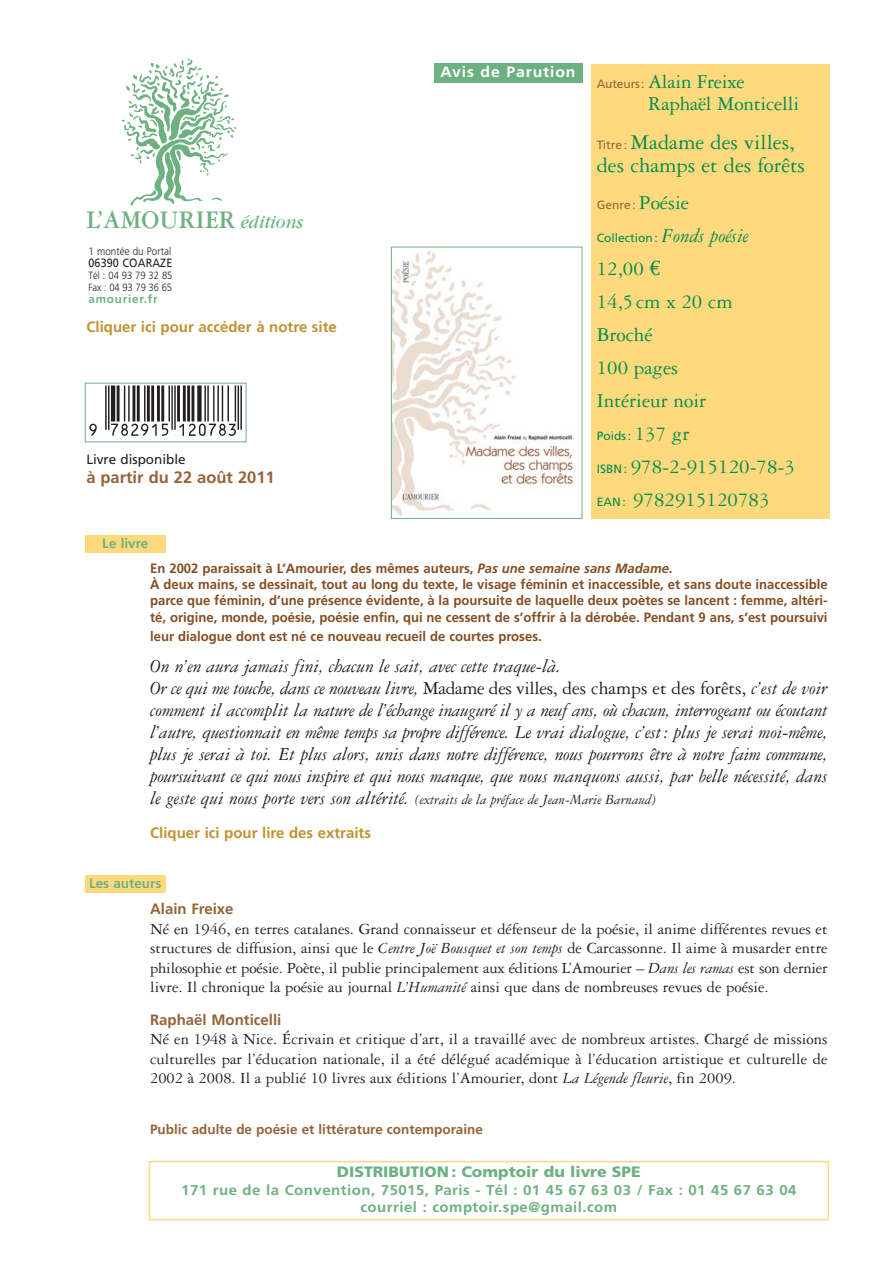
<style>
.page{position:relative;width:893px;height:1263px;background:#fff}
.page>*{position:absolute;margin:0;border:0;box-sizing:border-box;transform-origin:0 0}
.t1{font:54px "Ean P36 Lfz";color:#231f20}
.t2{font:700 27px "Garamond Three";color:#6eb181;scale:.92 1}
.t3{font:22.5px/22.5px "Garamond Three";color:#008c4d}
.t4{font:21px/33px "Garamond Three";color:#008c4d}
.t5{font:italic 19.5px/22px "Garamond Three";letter-spacing:-.01em;color:#231f20}
.t6{font:16.5px/19.5px "Garamond Three";color:#231f20;text-align:justify}
.t7{font:700 16.5px "Frutiger";color:#956338}
.t8{font:italic 15px "Garamond Three";color:#231f20}
.t9{font:700 15px "Frutiger";color:#c09231}
.t10{font:900 15px "Frutiger";color:#6eb181;scale:1.05 1}
.t11{font:700 15px "Frutiger";color:#956338}
.t12{font:700 15px "Frutiger";letter-spacing:.055em;color:#fff;scale:1.05 1}
.t13{font:700 14.25px/17.1px "Frutiger";letter-spacing:.035em;color:#6eb181;text-align:center;scale:1.05 1}
.t14{font:700 13.5px/16.2px "Frutiger";color:#854d21}
.t15{font:700 13.5px "Frutiger";color:#956338}
.t16{font:700 13.5px "Frutiger";color:#6eb181}
.t17{font:13.5px "Frutiger";color:#231f20}
.t18{font:12px "Frutiger";color:#008c4d}
.t19{font:12px "Frutiger";letter-spacing:.01em;color:#231f20;scale:.9 1}
.t20{font:12px "Frutiger";color:#956338}
.t21{font:700 11.7px "Frutiger";letter-spacing:.065em;color:#6eb181}
.t22{font:300 10.95px "Frutiger";letter-spacing:.005em;color:#231f20;scale:.9 1}
.t23{font:300 10.5px/12px "Frutiger";letter-spacing:-.005em;color:#231f20;scale:.9 1}
.s1{font-family:"Garamond";font-weight:400;font-style:italic;font-size:19.5px}
.s2{font-family:"Frutiger";font-size:12px;color:#956338}
.s3{font-family:"Garamond Three";font-size:21px;color:#008c4d}
.s4{font-family:"Garamond Three";font-style:italic;font-size:21px}
.s5{font-family:"Euro Serif"}
.s6{font-family:"Garamond Three";font-size:21px}
.s7{font-family:"Frutiger";font-size:12px}
.s8{font-style:italic}
.s9{font-style:normal}
.s10{font-size:19.5px}
</style>
<div class="page">
<div style="left:591px;top:64px;width:238px;height:455px;background:#ffd97e"></div>
<img style="left:121px;top:58px;width:116px;height:148px">
<div style="left:433px;top:64px;width:149px;height:19px;background:#6eb181"></div>
<img style="left:393px;top:250px;width:184px;height:265px">
<div style="left:391px;top:247px;width:191px;height:272px;border:1px solid #6eb181"></div>
<div style="left:85px;top:536px;width:81px;height:17px;background:#ffd97e"></div>
<div style="left:85px;top:876px;width:81px;height:17px;background:#ffd97e"></div>
<div style="left:85px;top:383px;width:161px;height:59px;border:1px solid #6eb181"></div>
<div style="left:149px;top:1161px;width:680px;height:59px;border:2px solid #ffd97e"></div>
<h2 class="t2" style="left:86px;top:210px;width:237px">L’AMOURIER <span class="s1">éditions</span></h2>
<p class="t22" style="left:88px;top:246px;width:93px">1 montée du Portal</p>
<p class="t19" style="left:88px;top:258px;width:95px">06390 COARAZE</p>
<p class="t23" style="left:88px;top:270px;width:95px">Tél : 04 93 79 32 85<br>Fax : 04 93 79 36 65</p>
<p class="t21" style="left:88px;top:294px;width:71px">amourier.fr</p>
<p class="t9" style="left:86px;top:320px;width:252px">Cliquer ici pour accéder à notre site</p>
<h1 class="t1" style="left:89px;top:386px;width:154px">-:HSMJLF=VWU\]X:</h1>
<p class="t17" style="left:86px;top:453px;width:101px">Livre disponible</p>
<p class="t7" style="left:86px;top:470px;width:190px">à partir du 22 août 2011</p>
<p class="t16" style="left:102px;top:538px;width:47px">Le livre</p>
<p class="t12" style="left:440px;top:66px;width:130px">Avis de Parution</p>
<p class="t4" style="left:648px;top:72px;width:153px;line-height:22.5px;text-indent:-51px"><span class="s2">Auteurs:</span> Alain Freixe<br>Raphaël Monticelli</p>
<h3 class="t3" style="left:597px;top:133px;width:210px"><span class="s2">Titre :</span> Madame des villes, des champs et des forêts</h3>
<p class="t20" style="left:597px;top:200px;width:94px">Genre : <span class="s3">Poésie</span></p>
<p class="t18" style="left:597px;top:233px;width:154px">Collection : <span class="s4">Fonds poésie</span></p>
<p class="t4" style="left:597px;top:254px;width:138px">12,00 <span class="s5">€<br></span>14,5 cm x 20 cm<br>Broché<br>100 pages<br>Intérieur noir</p>
<p class="t18" style="left:597px;top:431px;width:94px">Poids : <span class="s6">137 gr</span></p>
<p class="t4" style="left:597px;top:452px;width:200px"><span class="s7">ISBN :</span> 978-2-915120-78-3<br><span class="s7">EAN :</span> 9782915120783</p>
<p class="t14" style="left:150px;top:561px;width:679px">En 2002 paraissait à L’Amourier, des mêmes auteurs, <span class="s8">Pas une semaine sans Madame</span>.<br>À deux mains, se dessinait, tout au long du texte, le visage féminin et inaccessible, et sans doute inaccessible parce que féminin, d’une présence évidente, à la poursuite de laquelle deux poètes se lancent : femme, altéri&shy;té, origine, monde, poésie, poésie enfin, qui ne cessent de s’offrir à la dérobée. Pendant 9 ans, s’est poursuivi</p>
<p class="t14" style="left:150px;top:629px;width:393px">leur dialogue dont est né ce nouveau recueil de courtes proses.</p>
<p class="t5" style="left:150px;top:656px;width:679px">On n’en aura jamais fini, chacun le sait, avec cette traque-là.<br>Or ce qui me touche, dans ce nouveau livre, <span class="s9">Madame des villes, des champs et des forêts,</span> c’est de voir comment il accomplit la nature de l’échange inauguré il y a neuf ans, où chacun, interrogeant ou écoutant l’autre, questionnait en même temps sa propre différence. Le vrai dialogue, c’est: plus je serai moi-même, plus je serai à toi. Et plus alors, unis dans notre différence, nous pourrons être à notre faim commune, poursuivant ce qui nous inspire et qui nous manque, que nous manquons aussi, par belle nécessité, dans</p>
<p class="t8" style="left:150px;top:794px;width:508px"><span class="s10">le geste qui nous porte vers son altérité.</span> (extraits de la préface de Jean-Marie Barnaud)</p>
<p class="t9" style="left:150px;top:826px;width:222px">Cliquer ici pour lire des extraits</p>
<p class="t16" style="left:89px;top:878px;width:74px">Les auteurs</p>
<p class="t11" style="left:150px;top:903px;width:85px">Alain Freixe</p>
<p class="t6" style="left:150px;top:920px;width:679px">Né en 1946, en terres catalanes. Grand connaisseur et défenseur de la poésie, il anime différentes revues et structures de diffusion, ainsi que le <span class="s8">Centre Joë Bousquet et son temps</span> de Carcassonne. Il aime à musarder entre philosophie et poésie. Poète, il publie principalement aux éditions L’Amourier – <span class="s8">Dans les ramas</span> est son dernier livre. Il chronique la poésie au journal <span class="s8">L’Humanité</span> ainsi que dans de nombreuses revues de poésie.</p>
<p class="t11" style="left:150px;top:1014px;width:133px">Raphaël Monticelli</p>
<p class="t6" style="left:150px;top:1031px;width:679px">Né en 1948 à Nice. Écrivain et critique d’art, il a travaillé avec de nombreux artistes. Chargé de missions culturelles par l’éducation nationale, il a été délégué académique à l’éducation artistique et culturelle de 2002 à 2008. Il a publié 10 livres aux éditions l’Amourier, dont <span class="s8">La Légende fleurie</span>, fin 2009.</p>
<p class="t15" style="left:150px;top:1124px;width:334px">Public adulte de poésie et littérature contemporaine</p>
<p class="t10" style="left:337px;top:1166px;width:291px">DISTRIBUTION : Comptoir du livre SPE</p>
<p class="t13" style="left:181px;top:1183px;width:587px">171 rue de la Convention, 75015, Paris - Tél : 01 45 67 63 03 / Fax : 01 45 67 63 04 courriel : comptoir.spe@gmail.com</p>
</div>
